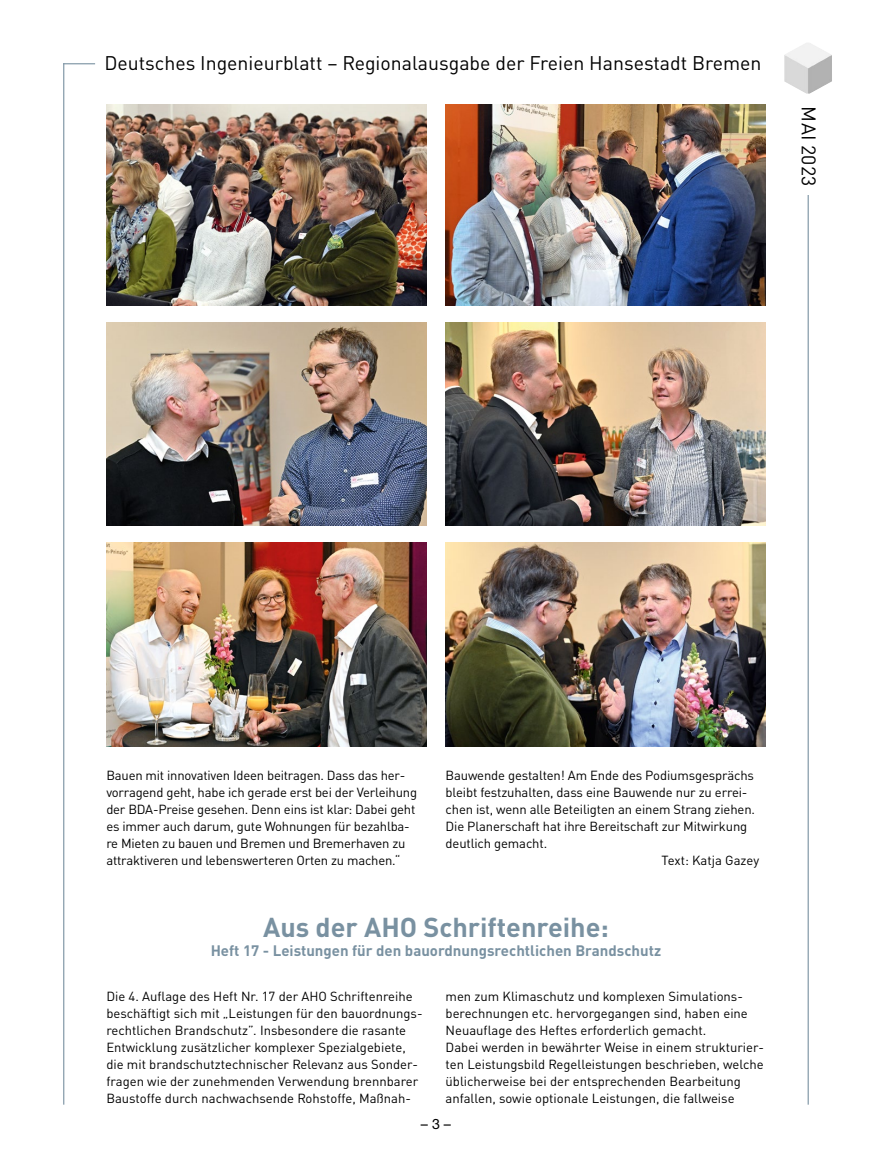
<style>
.page{position:relative;width:872px;height:1170px;background:#fff}
.page>*{position:absolute;margin:0;border:0;box-sizing:border-box;transform-origin:0 0}
.Headline{font:700 27px "DINOT";color:#7991a1}
.t1{font:19.5px "DINOT";color:#000}
.Subline{font:700 15px "DINOT";color:#7991a1}
.t2{font:14.25px "Helvetica Neue LT Std";color:#000}
.Fließtext_Links{font:13.05px/17px "DINOT";color:#000}
</style>
<div class="page">
<hr style="left:807px;top:195px;width:1px;height:909px;background:#7991a1">
<hr style="left:63px;top:63px;width:1px;height:1041px;background:#7991a1">
<hr style="left:63px;top:63px;width:32px;height:1px;background:#7991a1">
<img style="left:784px;top:43px;width:48px;height:51px">
<img style="left:445px;top:322px;width:320px;height:204px">
<img style="left:445px;top:543px;width:320px;height:203px">
<img style="left:106px;top:104px;width:320px;height:201px">
<img style="left:106px;top:322px;width:320px;height:204px">
<img style="left:106px;top:543px;width:320px;height:203px">
<img style="left:445px;top:104px;width:320px;height:201px">
<h2 class="t1" style="left:104px;top:51px;width:658px">Deutsches Ingenieurblatt – Regionalausgabe der Freien Hansestadt Bremen</h2>
<h2 class="t1" style="left:821px;top:106px;width:81px;rotate:90deg">MAI 2023</h2>
<p class="Fließtext_Links" style="left:106px;top:766px;width:312px">Bauen mit innovativen Ideen beitragen. Dass das her&shy;vorragend geht, habe ich gerade erst bei der Verleihung der BDA-Preise gesehen. Denn eins ist klar: Dabei geht es immer auch darum, gute Wohnungen für bezahlba&shy;re Mieten zu bauen und Bremen und Bremerhaven zu attraktiveren und lebenswerteren Orten zu machen.“</p>
<p class="Fließtext_Links" style="left:445px;top:766px;width:311px">Bauwende gestalten! Am Ende des Podiumsgesprächs bleibt festzuhalten, dass eine Bauwende nur zu errei&shy;chen ist, wenn alle Beteiligten an einem Strang ziehen.<br>Die Planerschaft hat ihre Bereitschaft zur Mitwirkung deutlich gemacht.</p>
<p class="Fließtext_Links" style="left:661px;top:851px;width:99px">Text: Katja Gazey</p>
<p class="Headline" style="left:263px;top:909px;width:347px">Aus der AHO Schriftenreihe:</p>
<p class="Subline" style="left:211px;top:940px;width:452px">Heft 17 - Leistungen für den bauordnungsrechtlichen Brandschutz</p>
<p class="Fließtext_Links" style="left:106px;top:987px;width:318px">Die 4. Auflage des Heft Nr. 17 der AHO Schriftenreihe beschäftigt sich mit „Leistungen für den bauordnungs&shy;rechtlichen Brandschutz”. Insbesondere die rasante Entwicklung zusätzlicher komplexer Spezialgebiete, die mit brandschutztechnischer Relevanz aus Sonder&shy;fragen wie der zunehmenden Verwendung brennbarer Baustoffe durch nachwachsende Rohstoffe, Maßnah-</p>
<p class="Fließtext_Links" style="left:445px;top:987px;width:304px">men zum Klimaschutz und komplexen Simulations&shy;berechnungen etc. hervorgegangen sind, haben eine<br>Neuauflage des Heftes erforderlich gemacht.</p>
<p class="Fließtext_Links" style="left:445px;top:1038px;width:320px">Dabei werden in bewährter Weise in einem strukturier&shy;ten Leistungsbild Regelleistungen beschrieben, welche üblicherweise bei der entsprechenden Bearbeitung anfallen, sowie optionale Leistungen, die fallweise</p>
<p class="t2" style="left:421px;top:1115px;width:32px">– 3 –</p>
</div>
